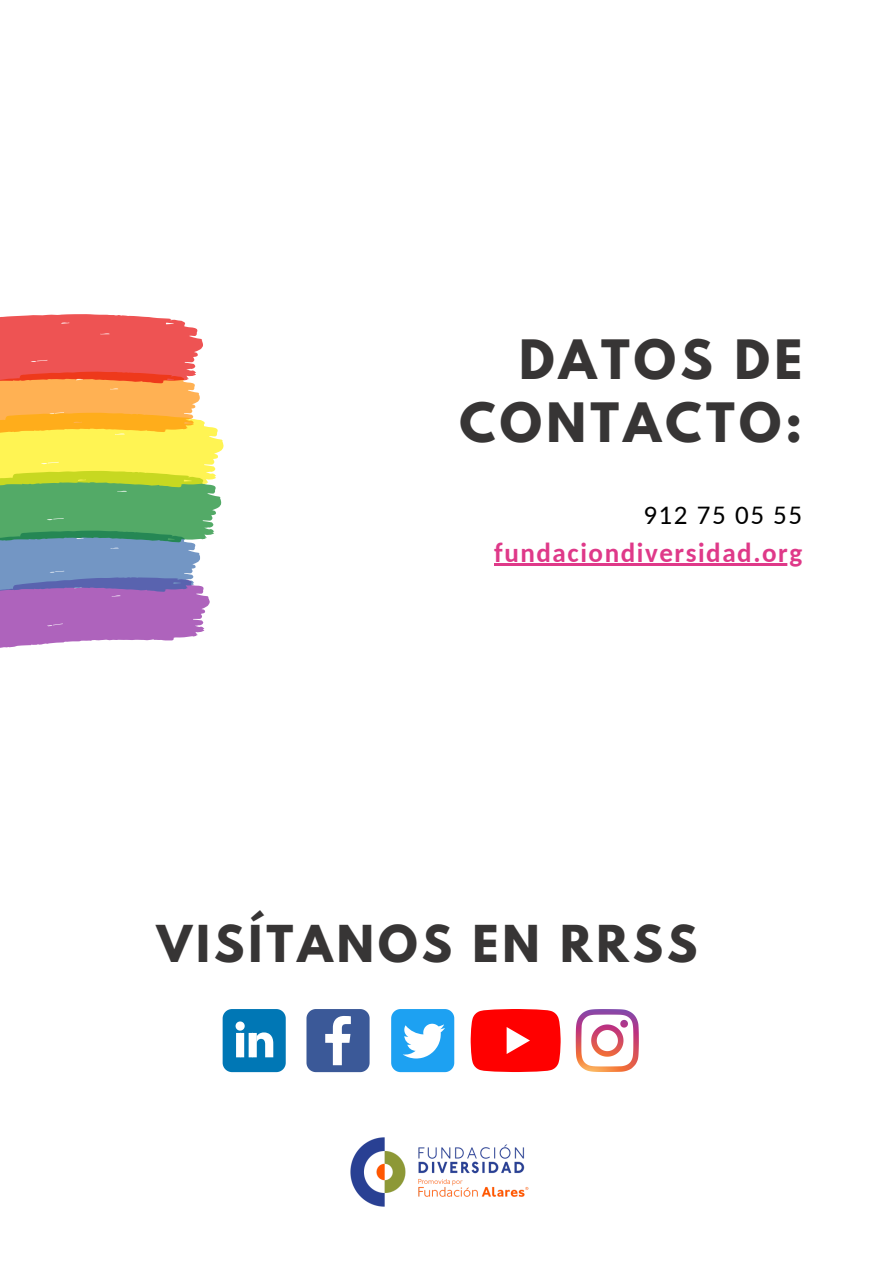
<style>
.page{position:relative;width:894px;height:1264px;background:#fff}
.page>*{position:absolute;margin:0;border:0;box-sizing:border-box;transform-origin:0 0}
.t1{font:700 48px/62.8px "League Spartan";letter-spacing:.09em;color:#373535;text-align:right}
.t2{font:700 45px "League Spartan";letter-spacing:.09em;color:#373535}
.t3{font:700 27px "Carlito";letter-spacing:.06em;color:#df3989}
.t4{font:27px "Carlito";letter-spacing:.06em;color:#000}
</style>
<div class="page">
<svg style="left:0;top:314px;width:224px;height:334px"></svg>
<hr style="left:494px;top:563px;width:309px;height:3px;background:#df3989">
<svg style="left:222px;top:1009px;width:64px;height:63px"></svg>
<svg style="left:306px;top:1009px;width:63px;height:63px"></svg>
<svg style="left:391px;top:1009px;width:63px;height:63px"></svg>
<svg style="left:470px;top:1009px;width:90px;height:63px"></svg>
<svg style="left:575px;top:1009px;width:63px;height:62px"></svg>
<img style="left:350px;top:1137px;width:179px;height:70px">
<h1 class="t1" style="left:459px;top:334px;width:344px">DATOS DE<br>CONTACTO:</h1>
<p class="t4" style="left:643px;top:504px;width:160px">912 75 05 55</p>
<p class="t3" style="left:494px;top:541px;width:309px">fundaciondiversidad.org</p>
<h2 class="t2" style="left:157px;top:921px;width:542px">VISÍTANOS EN RRSS</h2>
</div>
